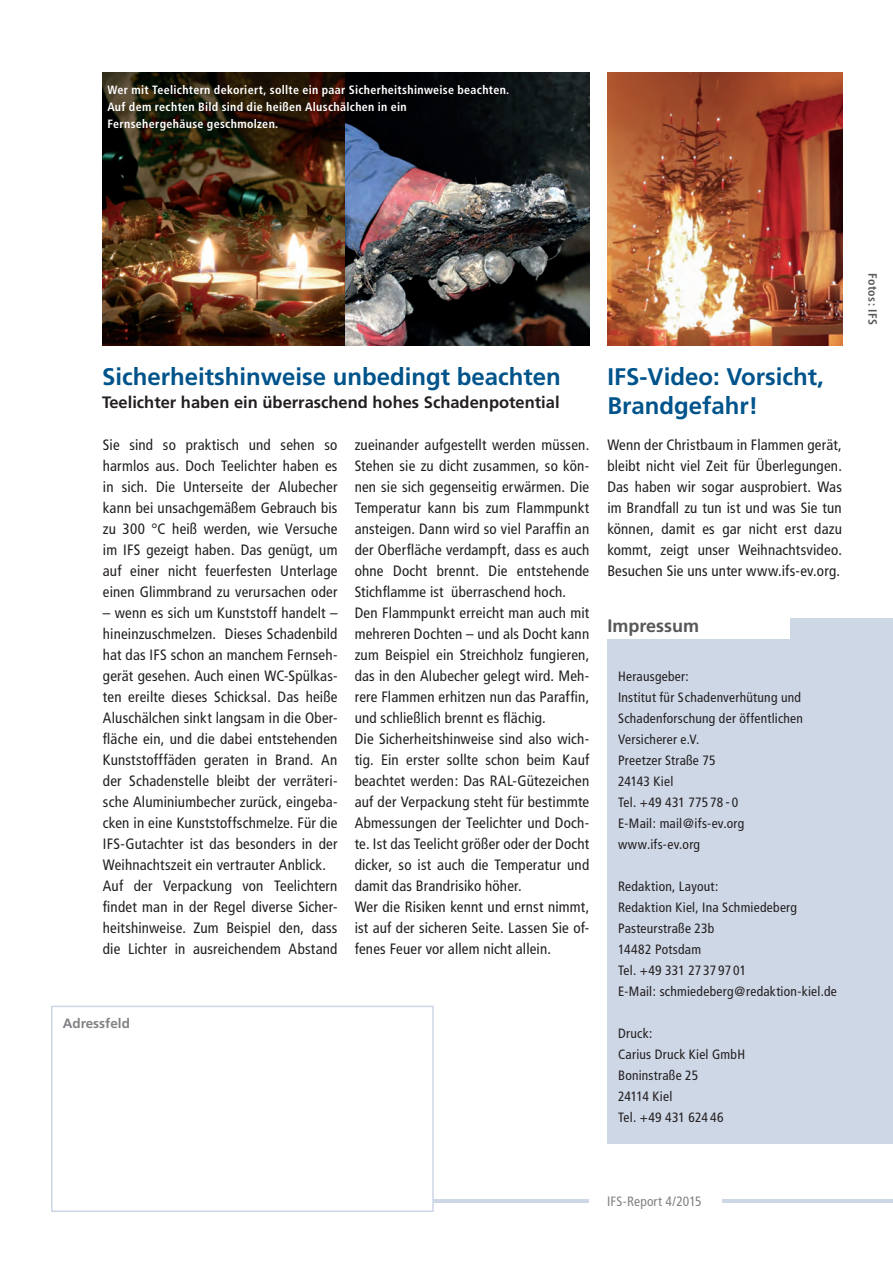
<style>
.page{position:relative;width:893px;height:1263px;background:#fff}
.page>*{position:absolute;margin:0;border:0;box-sizing:border-box;transform-origin:0 0}
.t1{font:700 24px/28.8px "Frutiger";color:#01548b}
.t2{font:700 18px "Frutiger";color:#57585a}
.t3{font:700 16.5px "Frutiger";color:#231f20}
.t4{font:condensed 15px/21px "Frutiger";letter-spacing:.01em;color:#231f20;text-align:justify}
.t5{font:condensed 13.5px/21px "Frutiger";letter-spacing:.02em;color:#231f20}
.t6{font:condensed 13.5px "Frutiger";letter-spacing:.01em;color:#808285}
.t7{font:700 13.5px "Frutiger";color:#808285}
.t8{font:700 condensed 12px/16.8px "Frutiger";letter-spacing:.025em;color:#fff}
.t9{font:700 condensed 12px "Frutiger";letter-spacing:.025em;color:#57585a}
.s1{font-size:15px}
</style>
<div class="page">
<hr style="left:139px;top:1200px;width:754px;height:3px;background:#ced7e6">
<div style="left:608px;top:639px;width:285px;height:504px;background:#ced7e6"></div>
<div style="left:791px;top:618px;width:102px;height:525px;background:#ced7e6"></div>
<div style="left:51px;top:1006px;width:383px;height:206px;background:#fff;border:2px solid #ced7e6"></div>
<img style="left:102px;top:72px;width:243px;height:273px">
<img style="left:345px;top:72px;width:244px;height:273px">
<div style="left:589px;top:1192px;width:133px;height:20px;background:#fff"></div>
<img style="left:608px;top:72px;width:234px;height:273px">
<p class="t8" style="left:107px;top:81px;width:404px">Wer mit Teelichtern dekoriert, sollte ein paar Sicherheitshinweise beachten.<br>Auf dem rechten Bild sind die heißen Aluschälchen in ein<br>Fernsehergehäuse geschmolzen.</p>
<h1 class="t1" style="left:102px;top:362px;width:460px">Sicherheitshinweise unbedingt beachten</h1>
<h1 class="t1" style="left:608px;top:362px;width:218px">IFS-Video: Vorsicht,<br>Brandgefahr!</h1>
<p class="t4" style="left:607px;top:435px;width:236px">Wenn der Christbaum in Flammen gerät, bleibt nicht viel Zeit für Überlegungen.<br>Das haben wir sogar ausprobiert. Was im Brandfall zu tun ist und was Sie tun können, damit es gar nicht erst dazu kommt, zeigt unser Weihnachtsvideo.<br>Besuchen Sie uns unter www.ifs-ev.org.</p>
<p class="t3" style="left:102px;top:393px;width:459px">Teelichter haben ein überraschend hohes Schadenpotential</p>
<p class="t4" style="left:355px;top:435px;width:236px;text-align:left">zueinander aufgestellt werden müssen.<br>Stehen sie zu dicht zusammen, so kön&shy;nen sie sich gegenseitig erwärmen. Die Temperatur kann bis zum Flammpunkt ansteigen. Dann wird so viel Paraffin an der Oberfläche verdampft, dass es auch ohne Docht brennt. Die entstehende Stichflamme ist überraschend hoch.<br>Den Flammpunkt erreicht man auch mit mehreren Dochten – und als Docht kann zum Beispiel ein Streichholz fungieren, das in den Alubecher gelegt wird. Meh&shy;rere Flammen erhitzen nun das Paraffin, und schließlich brennt es flächig.<br>Die Sicherheitshinweise sind also wich&shy;tig. Ein erster sollte schon beim Kauf beachtet werden: Das RAL-Gütezeichen auf der Verpackung steht für bestimmte Abmessungen der Teelichter und Doch&shy;te. Ist das Teelicht größer oder der Docht dicker, so ist auch die Temperatur und damit das Brandrisiko höher.<br>Wer die Risiken kennt und ernst nimmt, ist auf der sicheren Seite. Lassen Sie of&shy;fenes Feuer vor allem nicht allein.</p>
<p class="t4" style="left:103px;top:435px;width:236px">Sie sind so praktisch und sehen so harmlos aus. Doch Teelichter haben es in sich. Die Unterseite der Alubecher kann bei unsachgemäßem Gebrauch bis zu 300 °C heiß werden, wie Versuche im IFS gezeigt haben. Das genügt, um auf einer nicht feuerfesten Unterlage einen Glimmbrand zu verursachen oder</p>
<p class="t4" style="left:103px;top:603px;width:236px;text-align:left">– wenn es sich um Kunststoff handelt – hineinzuschmelzen. Dieses Schadenbild hat das IFS schon an manchem Fernseh&shy;gerät gesehen. Auch einen WC-Spülkas&shy;ten ereilte dieses Schicksal. Das heiße Aluschälchen sinkt langsam in die Ober&shy;fläche ein, und die dabei entstehenden Kunststofffäden geraten in Brand. An der Schadenstelle bleibt der verräteri&shy;sche Aluminiumbecher zurück, eingeba&shy;cken in eine Kunststoffschmelze. Für die IFS-Gutachter ist das besonders in der Weihnachtszeit ein vertrauter Anblick.<br>Auf der Verpackung von Teelichtern findet man in der Regel diverse Sicher&shy;heitshinweise. Zum Beispiel den, dass die Lichter in ausreichendem Abstand</p>
<p class="t2" style="left:607px;top:615px;width:93px">Impressum</p>
<p class="t5" style="left:618px;top:666px;width:186px">Herausgeber:<br>Institut für Schadenverhütung und<br>Schadenforschung der öffentlichen<br>Versicherer e.V.<br>Preetzer Straße 75<br>24143 Kiel<br>Tel. +49 431 775 78 <span class="s1">-</span> 0<br>E-Mail: mail@ifs-ev.org www.ifs-ev.org</p>
<p class="t5" style="left:618px;top:876px;width:220px">Redaktion, Layout:<br>Redaktion Kiel, Ina Schmiedeberg<br>Pasteurstraße 23b<br>14482 Potsdam<br>Tel. +49 331 27 37 97 01<br>E-Mail: schmiedeberg@redaktion-kiel.de</p>
<p class="t5" style="left:618px;top:1023px;width:129px">Druck:<br>Carius Druck Kiel GmbH<br>Boninstraße 25<br>24114 Kiel<br>Tel. +49 431 624 46</p>
<p class="t7" style="left:63px;top:1015px;width:69px">Adressfeld</p>
<p class="t9" style="left:880px;top:273px;width:53px;rotate:90deg">Fotos: IFS</p>
<p class="t6" style="left:607px;top:1194px;width:96px">IFS-Report 4/2015</p>
</div>
